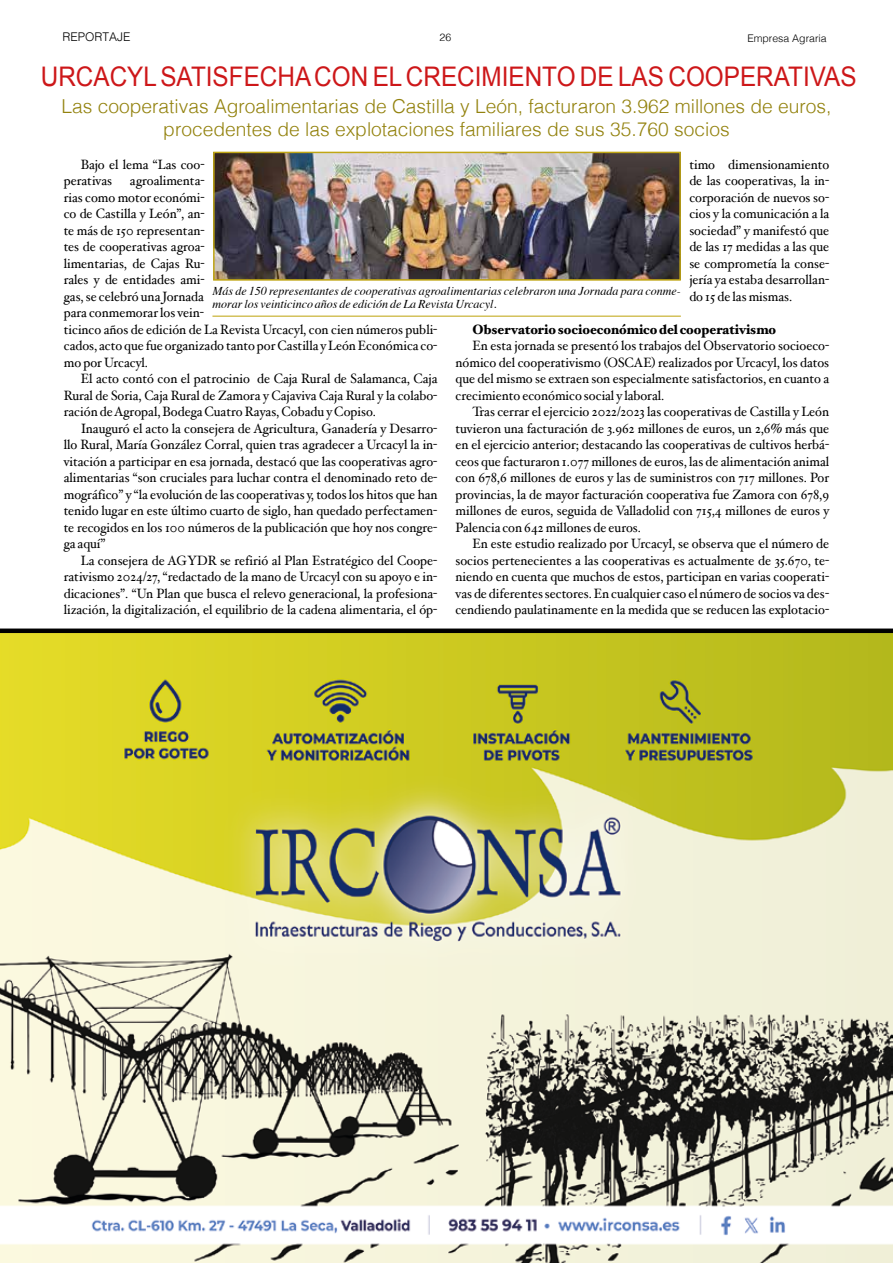
<style>
.page{position:relative;width:893px;height:1263px;background:#fff}
.page>*{position:absolute;margin:0;border:0;box-sizing:border-box;transform-origin:0 0}
.t1{font:27px "Arial";color:#cd1719;scale:.9 1}
.t2{font:300 19.2px/23.2px "Helvetica";color:#93820e;text-align:center}
.t3{font:13.5px/16.5px "Hoefler Text";color:#000;text-align:justify;scale:.95 1}
.t4{font:900 13.5px "Hoefler Text";color:#000;scale:.95 1}
.t5{font:italic 12px/13.5px "Times";color:#000}
.t6{font:300 12px "Helvetica";color:#000}
.t7{font:300 10.5px "Helvetica";color:#000}
</style>
<div class="page">
<img style="left:0;top:633px;width:893px;height:630px">
<div style="left:0;top:628px;width:893px;height:5px;background:#000"></div>
<img style="left:216px;top:155px;width:462px;height:123px">
<div style="left:213px;top:152px;width:468px;height:129px;border:2px solid #c0a614"></div>
<hr style="left:212px;top:316px;width:469px;height:1px;background:#c0a614">
<p class="t6" style="left:62px;top:27px;width:70px">REPORTAJE</p>
<p class="t7" style="left:440px;top:28px;width:13px">26</p>
<p class="t7" style="left:747px;top:29px;width:81px">Empresa Agraria</p>
<h1 class="t1" style="left:41px;top:59px;width:908px">URCACYL SATISFECHA CON EL CRECIMIENTO DE LAS COOPERATIVAS</h1>
<h2 class="t2" style="left:61px;top:93px;width:771px">Las cooperativas Agroalimentarias de Castilla y León, facturaron 3.962 millones de euros, procedentes de las explotaciones familiares de sus 35.760 socios</h2>
<p class="t3" style="left:64px;top:156px;width:150px;text-indent:17px">Bajo el lema “Las coo&shy;perativas</p>
<p class="t3" style="left:689px;top:156px;width:149px">timo dimensionamiento de las cooperativas, la in&shy;corporación de nuevos so&shy;cios y la comunicación a la sociedad” y manifestó que de las 17 medidas a las que se comprometía la conse&shy;jería ya estaba desarrollan&shy;do 15 de las mismas.</p>
<p class="t4" style="left:472px;top:321px;width:321px">Observatorio socioeconómico del cooperativismo</p>
<p class="t3" style="left:455px;top:337px;width:395px;text-indent:17px">En esta jornada se presentó los trabajos del Observatorio socioeco&shy;nómico del cooperativismo (OSCAE) realizados por Urcacyl, los datos que del mismo se extraen son especialmente satisfactorios, en cuanto a crecimiento económico social y laboral.</p>
<p class="t3" style="left:455px;top:403px;width:395px;text-indent:17px">Tras cerrar el ejercicio 2022/2023 las cooperativas de Castilla y León tuvieron una facturación de 3.962 millones de euros, un 2,6% más que en el ejercicio anterior; destacando las cooperativas de cultivos herbá&shy;ceos que facturaron 1.077 millones de euros, las de alimentación animal con 678,6 millones de euros y las de suministros con 717 millones. Por provincias, la de mayor facturación cooperativa fue Zamora con 678,9 millones de euros, seguida de Valladolid con 715,4 millones de euros y Palencia con 642 millones de euros.</p>
<p class="t3" style="left:455px;top:535px;width:395px;text-indent:17px">En este estudio realizado por Urcacyl, se observa que el número de socios pertenecientes a las cooperativas es actualmente de 35.670, te&shy;niendo en cuenta que muchos de estos, participan en varias cooperati&shy;vas de diferentes sectores. En cualquier caso el número de socios va des&shy;cendiendo paulatinamente en la medida que se reducen las explotacio-</p>
<p class="t3" style="left:64px;top:172px;width:395px;text-align:left;text-indent:66px">agroalimenta-<br>rias como motor económi-<br>co de Castilla y León”, an-<br>te más de 150 representan-<br>tes de cooperativas agroa-<br>limentarias, de Cajas Ru-<br>rales y de entidades ami-<br>gas, se celebró una Jornada<br>para conmemorar los vein-<br>ticinco años de edición de La Revista Urcacyl, con cien números publi&shy;cados, acto que fue organizado tanto por Castilla y León Económica co&shy;mo por Urcacyl.</p>
<p class="t3" style="left:64px;top:370px;width:395px;text-indent:17px">El acto contó con el patrocinio de Caja Rural de Salamanca, Caja Rural de Soria, Caja Rural de Zamora y Cajaviva Caja Rural y la colabo&shy;ración de Agropal, Bodega Cuatro Rayas, Cobadu y Copiso.</p>
<p class="t3" style="left:64px;top:420px;width:395px;text-indent:17px">Inauguró el acto la consejera de Agricultura, Ganadería y Desarro&shy;llo Rural, María González Corral, quien tras agradecer a Urcacyl la in&shy;vitación a participar en esa jornada, destacó que las cooperativas agro&shy;alimentarias “son cruciales para luchar contra el denominado reto de&shy;mográfico” y “la evolución de las cooperativas y, todos los hitos que han tenido lugar en este último cuarto de siglo, han quedado perfectamen&shy;te recogidos en los 100 números de la publicación que hoy nos congre&shy;ga aquí”</p>
<p class="t3" style="left:64px;top:552px;width:395px;text-indent:17px">La consejera de AGYDR se refirió al Plan Estratégico del Coope&shy;rativismo 2024/27, “redactado de la mano de Urcacyl con su apoyo e in&shy;dicaciones”. “Un Plan que busca el relevo generacional, la profesiona&shy;lización, la digitalización, el equilibrio de la cadena alimentaria, el óp-</p>
<p class="t5" style="left:212px;top:283px;width:470px">Más de 150 representantes de cooperativas agroalimentarias celebraron una Jornada para conme&shy;morar los veinticinco años de edición de La Revista Urcacyl.</p>
</div>
